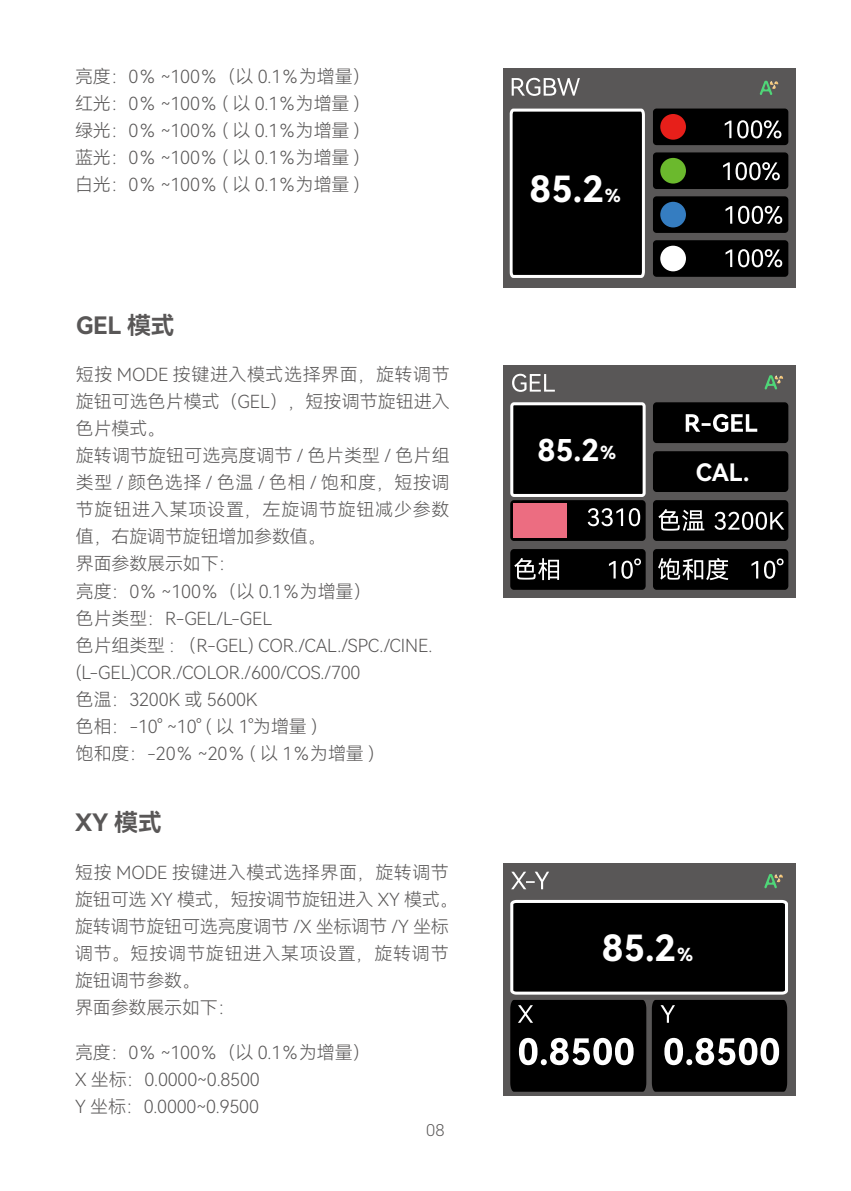
<style>
.page{position:relative;width:851px;height:1191px;background:#fff}
.page>*{position:absolute;margin:0;border:0;box-sizing:border-box;transform-origin:0 0}
.t1{font:36px "Harmony OS Sans SC Bold";color:#fff}
.t2{font:30px "Harmony OS Sans SC Bold";color:#fff}
.t3{font:24px "Harmony OS Sans SC Bold";letter-spacing:-.01em;color:#595757}
.t4{font:24px "Harmony OS Sans SC Bold";color:#fff}
.t5{font:18px/27px "Harmony OS Sans SC Light";letter-spacing:-.01em;color:#595757}
.t6{font:300 16.5px "Roboto";color:#595757}
.s1{font-size:18px}
</style>
<div class="page">
<div style="left:503px;top:68px;width:292px;height:219px;background:#595757"></div>
<svg style="left:653px;top:109px;width:135px;height:36px;background:#2a1514"></svg>
<svg style="left:653px;top:152px;width:135px;height:37px;background:#1d2516"></svg>
<svg style="left:653px;top:196px;width:135px;height:37px;background:#171f26"></svg>
<svg style="left:653px;top:240px;width:135px;height:37px;background:#2c2c2c"></svg>
<svg style="left:509px;top:108px;width:136px;height:170px;background:#141414"></svg>
<svg style="left:511px;top:78px;width:69px;height:18px"></svg>
<div style="left:503px;top:366px;width:292px;height:232px;background:#595757"></div>
<svg style="left:512px;top:374px;width:42px;height:18px"></svg>
<svg style="left:510px;top:402px;width:278px;height:139px;background:#282122"></svg>
<svg style="left:510px;top:549px;width:135px;height:41px;background:#191919"></svg>
<svg style="left:653px;top:549px;width:135px;height:41px;background:#222"></svg>
<div style="left:503px;top:863px;width:292px;height:232px;background:#595757"></div>
<svg style="left:511px;top:871px;width:38px;height:18px"></svg>
<svg style="left:510px;top:900px;width:278px;height:191px;background:#1d1d1d"></svg>
<svg style="left:759px;top:81px;width:19px;height:14px"></svg>
<svg style="left:764px;top:375px;width:19px;height:14px"></svg>
<svg style="left:764px;top:874px;width:18px;height:14px"></svg>
<p class="t5" style="left:75px;top:63px;width:297px">亮度：0％ ~100％（以 0.1％为增量）红光：0％ ~100％ ( 以 0.1％为增量 )绿光：0％ ~100％ ( 以 0.1％为增量 )蓝光：0％ ~100％ ( 以 0.1％为增量 )白光：0％ ~100％ ( 以 0.1％为增量 )</p>
<h3 class="t3" style="left:76px;top:308px;width:100px">GEL 模式</h3>
<p class="t5" style="left:76px;top:360px;width:375px">短按 MODE 按键进入模式选择界面，旋转调节旋钮可选色片模式（GEL），短按调节旋钮进入色片模式。<br>旋转调节旋钮可选亮度调节 / 色片类型 / 色片组类型 / 颜色选择 / 色温 / 色相 / 饱和度，短按调节旋钮进入某项设置，左旋调节旋钮减少参数值，右旋调节旋钮增加参数值。<br>界面参数展示如下：<br>亮度：0％ ~100％（以 0.1％为增量）<br>色片类型：R-GEL/L-GEL<br>色片组类型 : （R-GEL) COR./CAL./SPC./CINE. (L-GEL)COR./COLOR./600/COS./700<br>色温：3200K 或 5600K<br>色相：-10° ~10° ( 以 1°为增量 )<br>饱和度：-20％ ~20％ ( 以 1％为增量 )</p>
<h3 class="t3" style="left:75px;top:806px;width:88px">XY 模式</h3>
<p class="t5" style="left:75px;top:858px;width:384px">短按 MODE 按键进入模式选择界面，旋转调节旋钮可选 XY 模式，短按调节旋钮进入 XY 模式。旋转调节旋钮可选亮度调节 /X 坐标调节 /Y 坐标调节。短按调节旋钮进入某项设置，旋转调节旋钮调节参数。<br>界面参数展示如下：</p>
<p class="t5" style="left:75px;top:1038px;width:297px">亮度：0％ ~100％（以 0.1％为增量）<br>X 坐标：0.0000~0.8500<br>Y 坐标：0.0000~0.9500</p>
<p class="t6" style="left:426px;top:1118px;width:20px">08</p>
<h1 class="t1" style="left:529px;top:164px;width:92px">85.2<span class="s1">%</span></h1>
<h2 class="t2" style="left:537px;top:429px;width:80px">85.2<span class="s1">%</span></h2>
<h3 class="t4" style="left:695px;top:455px;width:55px">CAL.</h3>
<h1 class="t1" style="left:601px;top:923px;width:92px">85.2<span class="s1">%</span></h1>
</div>
